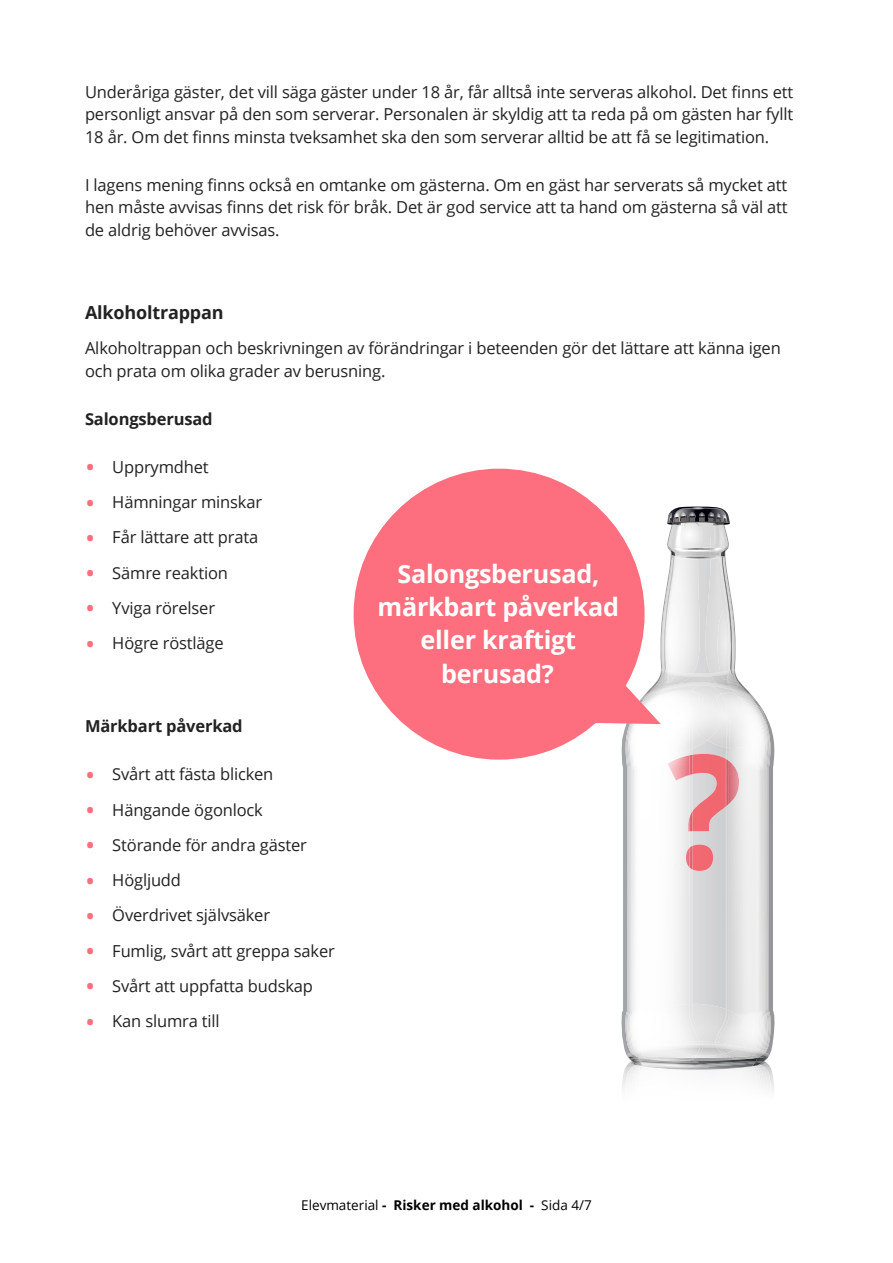
<style>
.page{position:relative;width:893px;height:1263px;background:#fff}
.page>*{position:absolute;margin:0;border:0;box-sizing:border-box;transform-origin:0 0}
.t1{font:700 25.2px/33.3px "Open Sans";letter-spacing:-.01em;color:#fff;text-align:center}
.t2{font:700 18px "Open Sans";letter-spacing:-.01em;color:#232222}
.t3{font:16.5px/22.5px "Open Sans";letter-spacing:-.01em;color:#232222;text-align:justify}
.t4{font:700 16.5px "Open Sans";letter-spacing:-.01em;color:#232222}
.t5{font:13.5px "Open Sans";color:#000}
.s1{font-size:27px;color:#fd6f7e}
.s2{font-weight:700}
</style>
<div class="page">
<img style="left:622px;top:1073px;width:152px;height:18px">
<img style="left:624px;top:1069px;width:3px;height:22px">
<img style="left:768px;top:1067px;width:4px;height:24px">
<img style="left:627px;top:1069px;width:141px;height:22px">
<img style="left:631px;top:1069px;width:8px;height:22px">
<img style="left:757px;top:1069px;width:8px;height:22px">
<img style="left:641px;top:1069px;width:114px;height:2px">
<svg style="left:768px;top:728px;width:7px;height:329px"></svg>
<img style="left:768px;top:723px;width:2px;height:6px">
<img style="left:768px;top:729px;width:2px;height:323px">
<img style="left:768px;top:737px;width:1px;height:315px">
<div style="left:361px;top:476px;width:276px;height:276px;background:#fd6f7e;border-radius:50%"></div>
<div style="left:354px;top:469px;width:291px;height:291px;border:15px solid #fd6f7e;border-radius:50%"></div>
<svg style="left:570px;top:507px;width:198px;height:562px"></svg>
<p class="t3" style="left:85px;top:80px;width:710px">Underåriga gäster, det vill säga gäster under 18 år, får alltså inte serveras alkohol. Det finns ett personligt ansvar på den som serverar. Personalen är skyldig att ta reda på om gästen har fyllt 18 år. Om det finns minsta tveksamhet ska den som serverar alltid be att få se legitimation.</p>
<p class="t3" style="left:85px;top:173px;width:704px">I lagens mening finns också en omtanke om gästerna. Om en gäst har serverats så mycket att hen måste avvisas finns det risk för bråk. Det är god service att ta hand om gästerna så väl att de aldrig behöver avvisas.</p>
<p class="t2" style="left:85px;top:300px;width:140px">Alkoholtrappan</p>
<p class="t3" style="left:85px;top:337px;width:697px">Alkoholtrappan och beskrivningen av förändringar i beteenden gör det lättare att känna igen och prata om olika grader av berusning.</p>
<p class="t4" style="left:85px;top:407px;width:129px">Salongsberusad</p>
<p class="t3" style="left:85px;top:455px;width:125px"><span class="s1">•</span> Upprymdhet</p>
<p class="t3" style="left:85px;top:490px;width:179px"><span class="s1">•</span> Hämningar minskar</p>
<p class="t3" style="left:85px;top:526px;width:175px"><span class="s1">•</span> Får lättare att prata</p>
<p class="t3" style="left:85px;top:561px;width:144px"><span class="s1">•</span> Sämre reaktion</p>
<p class="t3" style="left:85px;top:596px;width:132px"><span class="s1">•</span> Yviga rörelser</p>
<p class="t3" style="left:85px;top:631px;width:140px"><span class="s1">•</span> Högre röstläge</p>
<h1 class="t1" style="left:378px;top:556px;width:243px">Salongsberusad, märkbart påverkad eller kraftigt berusad?</h1>
<p class="t4" style="left:85px;top:715px;width:159px">Märkbart påverkad</p>
<p class="t3" style="left:85px;top:763px;width:190px"><span class="s1">•</span> Svårt att fästa blicken</p>
<p class="t3" style="left:85px;top:798px;width:179px"><span class="s1">•</span> Hängande ögonlock</p>
<p class="t3" style="left:85px;top:833px;width:223px"><span class="s1">•</span> Störande för andra gäster</p>
<p class="t3" style="left:85px;top:868px;width:98px"><span class="s1">•</span> Högljudd</p>
<p class="t3" style="left:85px;top:904px;width:187px"><span class="s1">•</span> Överdrivet självsäker</p>
<p class="t3" style="left:85px;top:939px;width:251px"><span class="s1">•</span> Fumlig, svårt att greppa saker</p>
<p class="t3" style="left:85px;top:974px;width:230px"><span class="s1">•</span> Svårt att uppfatta budskap</p>
<p class="t3" style="left:85px;top:1009px;width:136px"><span class="s1">•</span> Kan slumra till</p>
<p class="t5" style="left:301px;top:1195px;width:292px">Elevmaterial <span class="s2">- Risker med alkohol -</span> Sida 4/7</p>
</div>
